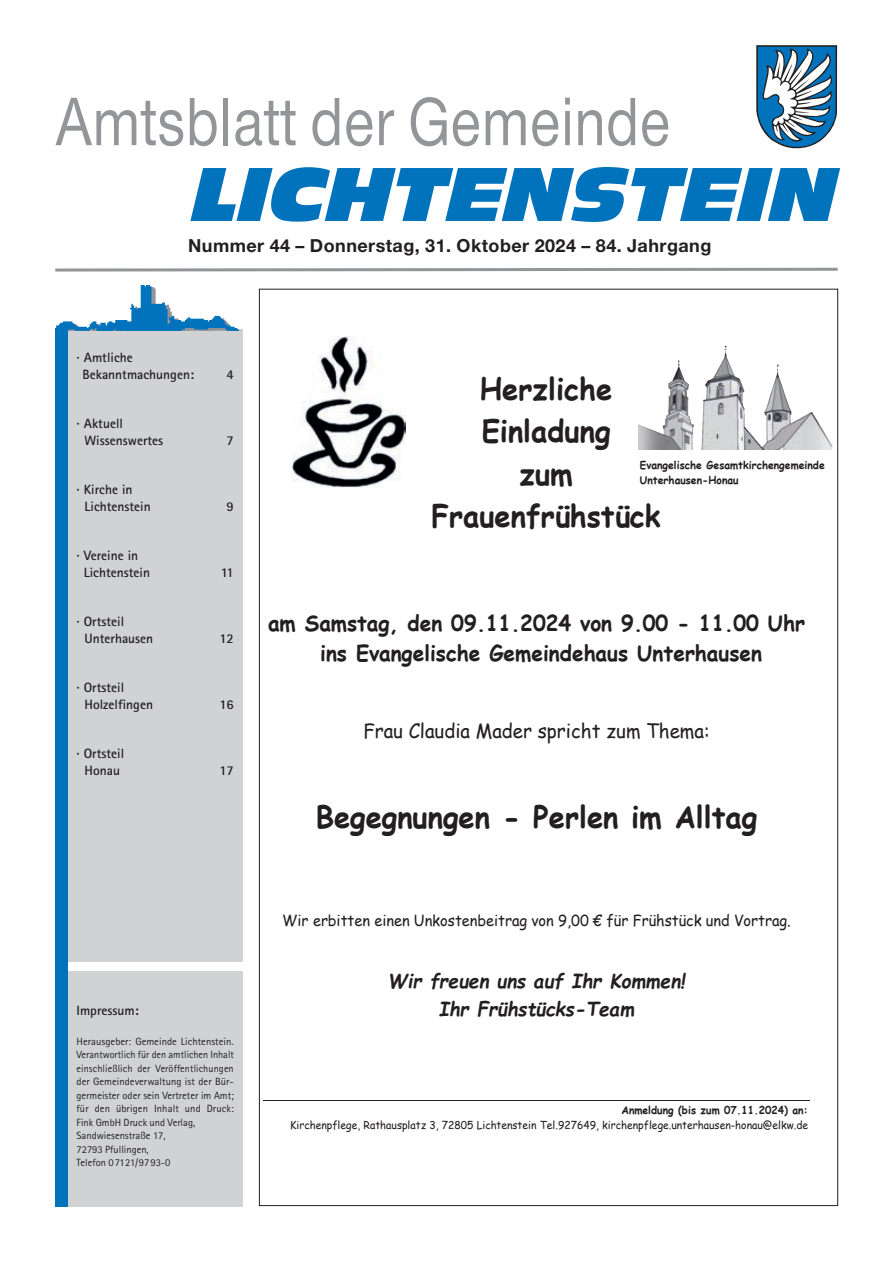
<style>
.page{position:relative;width:893px;height:1263px;background:#fff}
.page>*{position:absolute;margin:0;border:0;box-sizing:border-box;transform-origin:0 0}
.t1{font:italic 69px "Antiq Olive SB Compact";color:#0073bc;scale:1.13 1}
.t2{font:63px "Europa Nr 2 SB";color:#939598;scale:.83 1}
.t3{font:700 30.45px/42.5px "Comic Sans MS";color:#231f20;text-align:center;scale:.96 1}
.t4{font:700 21.75px/30.3px "Comic Sans MS";color:#231f20;text-align:center;scale:.96 1}
.t5{font:italic 700 19.65px/27.3px "Comic Sans MS";color:#231f20;text-align:center;scale:.96 1}
.t6{font:19.65px "Comic Sans MS";color:#231f20;scale:.96 1}
.t7{font:700 18px "Helvetica Neue LT Std";letter-spacing:.025em;color:#231f20}
.t8{font:15.3px "Comic Sans MS";color:#231f20;scale:.96 1}
.t9{font:700 13.5px/16.5px "Rotis Sans Serif Std";color:#231f20}
.t10{font:10.8px "Comic Sans MS";color:#231f20;scale:.96 1}
.t11{font:700 10.8px/15.1px "Comic Sans MS";color:#231f20;scale:.96 1}
.t12{font:10.5px/13.5px "Rotis Sans Serif Std";color:#231f20}
</style>
<div class="page">
<svg style="left:756px;top:45px;width:81px;height:103px"></svg>
<div style="left:55px;top:330px;width:187px;height:877px;background:#d1d2d4"></div>
<div style="left:55px;top:962px;width:187px;height:9px;background:#fff"></div>
<img style="left:55px;top:285px;width:187px;height:46px">
<div style="left:55px;top:330px;width:13px;height:877px;background:#0073bc"></div>
<svg style="left:55px;top:267px;width:783px;height:5px"></svg>
<hr style="left:263px;top:1100px;width:547px;height:1px;background:#231f20">
<img style="left:292px;top:337px;width:113px;height:150px">
<img style="left:639px;top:346px;width:194px;height:104px">
<h2 class="t2" style="left:55px;top:85px;width:743px">Amtsblatt der Gemeinde</h2>
<h1 class="t1" style="left:186px;top:153px;width:591px">LICHTENSTEIN</h1>
<h3 class="t7" style="left:188px;top:235px;width:525px">Nummer 44 – Donnerstag, 31. Oktober 2024 – 84. Jahrgang</h3>
<p class="t9" style="left:83px;top:349px;width:113px;text-indent:-6px">· Amtliche<br>Bekanntmachungen:</p>
<p class="t9" style="left:85px;top:415px;width:80px;text-indent:-8px">· Aktuell<br>Wissenswertes</p>
<p class="t9" style="left:85px;top:481px;width:68px;text-indent:-8px">· Kirche in<br>Lichtenstein</p>
<p class="t9" style="left:84px;top:547px;width:68px;text-indent:-7px">· Vereine in<br>Lichtenstein</p>
<p class="t9" style="left:85px;top:613px;width:70px;text-indent:-8px">· Ortsteil<br>Unterhausen</p>
<p class="t9" style="left:85px;top:679px;width:70px;text-indent:-8px">· Ortsteil<br>Holzelfingen</p>
<p class="t9" style="left:77px;top:745px;width:49px;text-align:center">· Ortsteil<br>Honau</p>
<p class="t9" style="left:227px;top:366px;width:9px">4</p>
<p class="t9" style="left:227px;top:432px;width:9px">7</p>
<p class="t9" style="left:227px;top:498px;width:9px">9</p>
<p class="t9" style="left:221px;top:564px;width:15px">11</p>
<p class="t9" style="left:219px;top:630px;width:16px">12</p>
<p class="t9" style="left:219px;top:696px;width:16px">16</p>
<p class="t9" style="left:219px;top:762px;width:16px">17</p>
<p class="t9" style="left:77px;top:1002px;width:64px">Impressum:</p>
<p class="t12" style="left:77px;top:1034px;width:159px">Herausgeber: Gemeinde Lichtenstein.<br>Verantwortlich für den amtlichen Inhalt einschließlich der Veröffentlichungen der Gemeindeverwaltung ist der Bür&shy;germeister oder sein Vertreter im Amt; für den übrigen Inhalt und Druck:<br>Fink GmbH Druck und Verlag,<br>Sandwiesenstraße 17,<br>72793 Pfullingen,<br>Telefon 07121/9793-0</p>
<h3 class="t3" style="left:432px;top:366px;width:240px">Herzliche<br>Einladung<br>zum<br>Frauenfrühstück</h3>
<p class="t11" style="left:640px;top:457px;width:194px">Evangelische Gesamtkirchengemeinde<br>Unterhausen-Honau</p>
<h3 class="t4" style="left:268px;top:607px;width:561px">am Samstag, den 09.11.2024 von 9.00 - 11.00 Uhr ins Evangelische Gemeindehaus Unterhausen</h3>
<h3 class="t6" style="left:363px;top:716px;width:362px">Frau Claudia Mader spricht zum Thema:</h3>
<h3 class="t3" style="left:316px;top:795px;width:461px">Begegnungen - Perlen im Alltag</h3>
<h3 class="t8" style="left:282px;top:909px;width:531px">Wir erbitten einen Unkostenbeitrag von 9,00 € für Frühstück und Vortrag.</h3>
<h3 class="t5" style="left:388px;top:967px;width:311px">Wir freuen uns auf Ihr Kommen!<br>Ihr Frühstücks-Team</h3>
<p class="t11" style="left:621px;top:1102px;width:196px">Anmeldung (bis zum 07.11.2024) an:</p>
<p class="t10" style="left:290px;top:1117px;width:541px">Kirchenpflege, Rathausplatz 3, 72805 Lichtenstein Tel.927649, kirchenpflege.unterhausen-honau@elkw.de</p>
</div>
